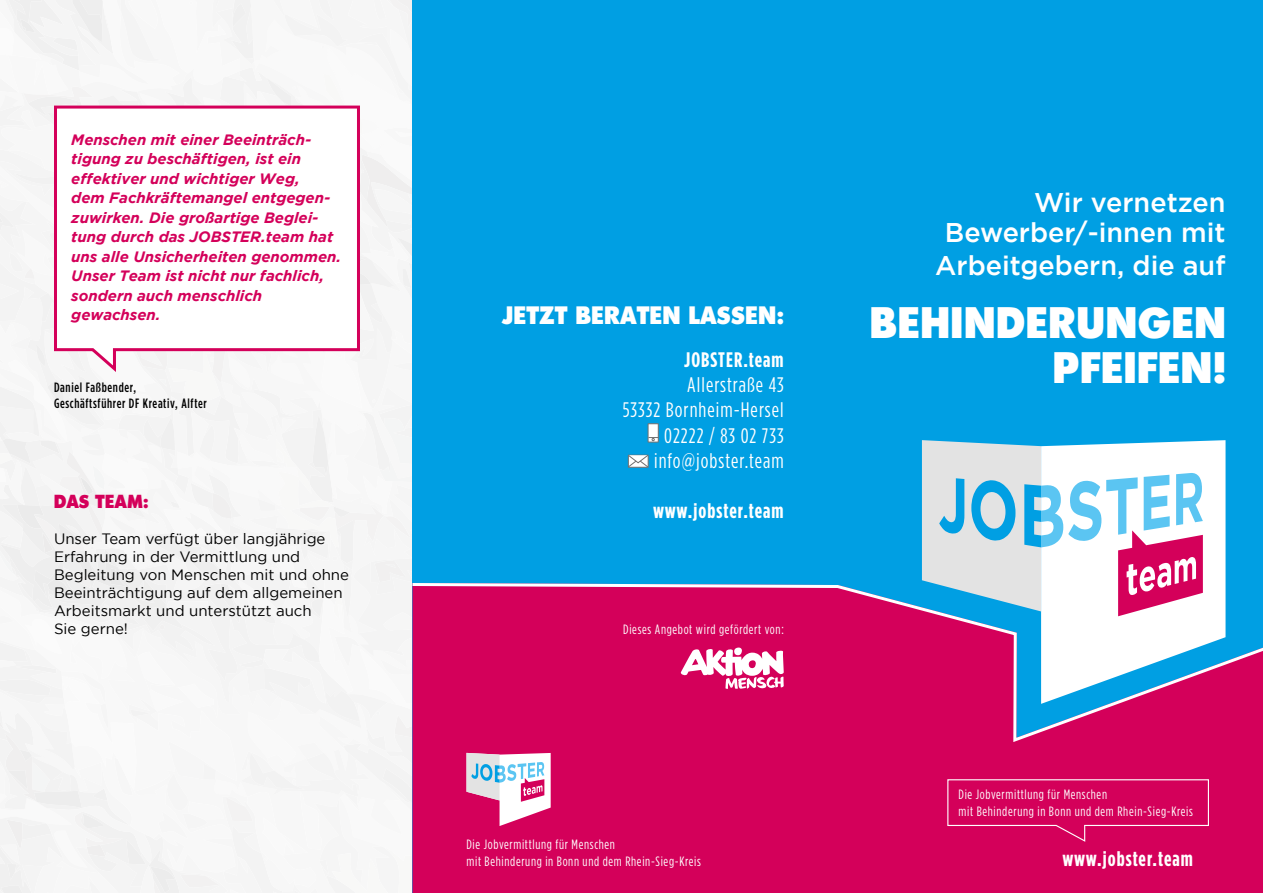
<style>
.page{position:relative;width:1263px;height:893px;background:#fff}
.page>*{position:absolute;margin:0;border:0;box-sizing:border-box;transform-origin:0 0}
.t1{font:800 42px/45px "Montreal";letter-spacing:.03em;color:#fff;text-align:right}
.t2{font:500 27px/30px "Gotham";color:#fff;text-align:right}
.t3{font:800 24px "Montreal";letter-spacing:.03em;color:#fff}
.t4{font:21px/25.2px "Gotham Condensed";letter-spacing:.05em;color:#fff;text-align:right}
.t5{font:700 21px "Gotham Condensed";letter-spacing:.05em;color:#fff}
.t6{font:800 18px "Montreal";letter-spacing:.03em;color:#d4005a}
.t7{font:italic 700 15px/19.5px "Gotham";color:#d4005a}
.t8{font:15px/18px "Gotham";color:#000}
.t9{font:13.5px/16.2px "Gotham Condensed";letter-spacing:.05em;color:#fff}
.t10{font:500 13.5px/16.2px "Gotham Condensed";letter-spacing:.05em;color:#000}
</style>
<div class="page">
<div style="left:0;top:155px;width:20px;height:738px;background:#f4f4f4"></div>
<div style="left:20px;top:5px;width:392px;height:888px;background:#f6f6f6"></div>
<div style="left:78px;top:273px;width:334px;height:322px;background:#f6f6f6"></div>
<svg style="left:361px;top:163px;width:18px;height:81px"></svg>
<svg style="left:110px;top:569px;width:17px;height:18px"></svg>
<svg style="left:49px;top:589px;width:5px;height:8px"></svg>
<div style="left:412px;top:0;width:851px;height:893px;background:#009fe3"></div>
<div style="left:409px;top:581px;width:854px;height:312px;background:#d4005a"></div>
<svg style="left:947px;top:779px;width:262px;height:63px;background:#d50a60"></svg>
<svg style="left:1041px;top:440px;width:184px;height:264px;fill:#fff"></svg>
<svg style="left:922px;top:440px;width:281px;height:176px;background:#c4cee2"></svg>
<svg style="left:52px;top:104px;width:309px;height:271px"></svg>
<div style="left:648px;top:424px;width:10px;height:18px;background:#fff"></div>
<div style="left:648px;top:423px;width:11px;height:19px;border:1px solid #706f6f"></div>
<svg style="left:648px;top:437px;width:10px;height:4px"></svg>
<div style="left:628px;top:455px;width:21px;height:13px;border:1px solid #706f6f"></div>
<svg style="left:628px;top:455px;width:20px;height:12px"></svg>
<svg style="left:680px;top:647px;width:104px;height:42px;background:#e980ad"></svg>
<svg style="left:466px;top:734px;width:88px;height:92px;background:#d97fac"></svg>
<p class="t7" style="left:71px;top:130px;width:271px">Menschen mit einer Beeinträch&shy;tigung zu beschäftigen, ist ein effektiver und wichtiger Weg,<br>dem Fachkräftemangel entgegen&shy;zuwirken. Die großartige Beglei&shy;tung durch das JOBSTER.team hat uns alle Unsicherheiten genommen.<br>Unser Team ist nicht nur fachlich, sondern auch menschlich gewachsen.</p>
<p class="t10" style="left:54px;top:379px;width:154px">Daniel Faßbender,<br>Geschäftsführer DF Kreativ, Alfter</p>
<p class="t6" style="left:54px;top:489px;width:96px">DAS TEAM:</p>
<p class="t8" style="left:54px;top:529px;width:297px">Unser Team verfügt über langjährige<br>Erfahrung in der Vermittlung und<br>Begleitung von Menschen mit und ohne<br>Beeinträchtigung auf dem allgemeinen<br>Arbeitsmarkt und unterstützt auch<br>Sie gerne!</p>
<h3 class="t3" style="left:502px;top:299px;width:283px">JETZT BERATEN LASSEN:</h3>
<h3 class="t5" style="left:684px;top:348px;width:101px">JOBSTER.team</h3>
<h3 class="t4" style="left:623px;top:372px;width:162px">Allerstraße 43<br>53332 Bornheim-Hersel<br>02222 / 83 02 733 info@jobster.team</h3>
<h3 class="t5" style="left:653px;top:499px;width:132px">www.jobster.team</h3>
<p class="t9" style="left:623px;top:621px;width:162px">Dieses Angebot wird gefördert von:</p>
<p class="t9" style="left:466px;top:836px;width:236px">Die Jobvermittlung für Menschen<br>mit Behinderung in Bonn und dem Rhein-Sieg-Kreis</p>
<h2 class="t2" style="left:945px;top:187px;width:282px">Wir vernetzen<br>Bewerber/-innen mit</h2>
<h2 class="t2" style="left:935px;top:250px;width:292px">Arbeitgebern, die auf</h2>
<h1 class="t1" style="left:870px;top:298px;width:357px">BEHINDERUNGEN<br>PFEIFEN!</h1>
<p class="t9" style="left:958px;top:786px;width:236px">Die Jobvermittlung für Menschen<br>mit Behinderung in Bonn und dem Rhein-Sieg-Kreis</p>
<h3 class="t5" style="left:1062px;top:846px;width:132px">www.jobster.team</h3>
</div>
